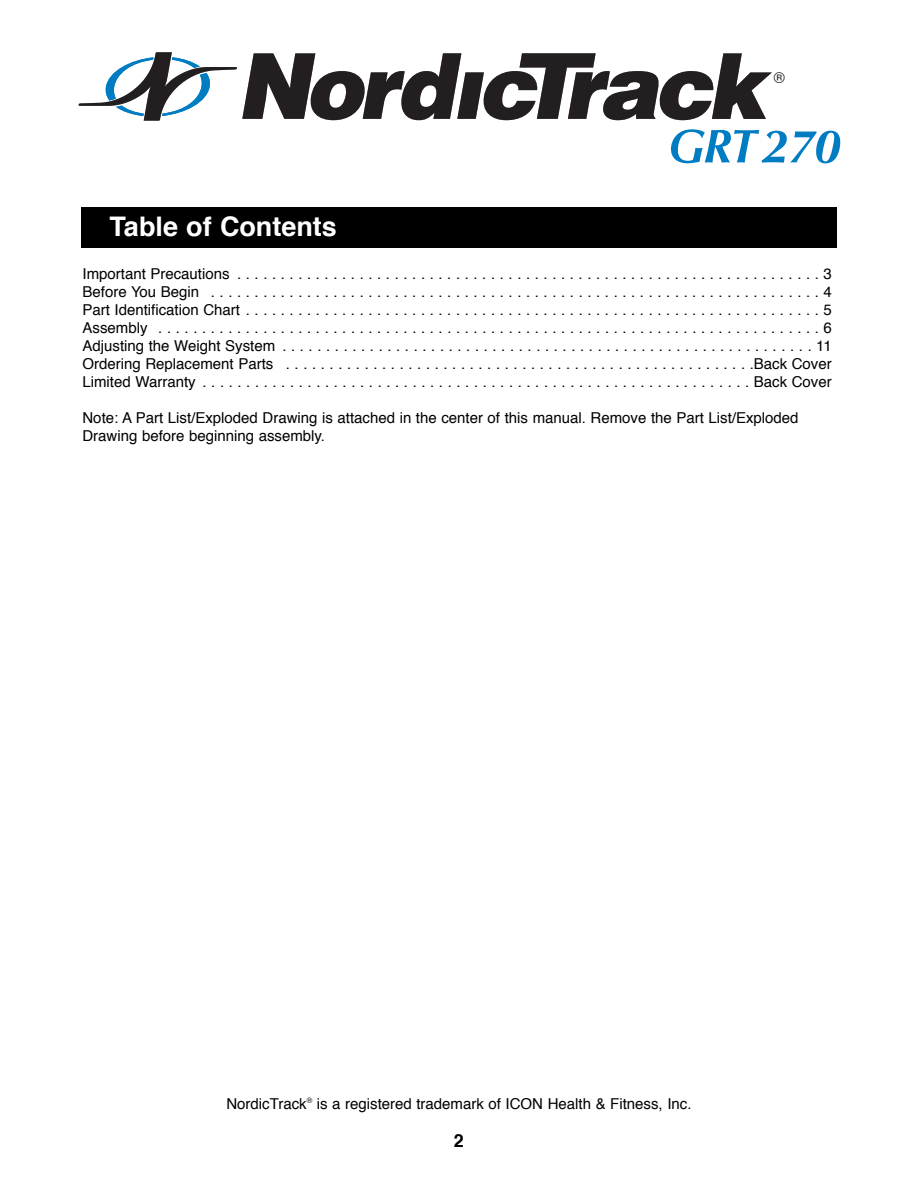
<style>
.page{position:relative;width:918px;height:1188px;background:#fff}
.page>*{position:absolute;margin:0;border:0;box-sizing:border-box;transform-origin:0 0}
.t1{font:700 27px "Helvetica";color:#fff}
.t2{font:700 18px "Helvetica";color:#000}
.t3{font:15px/18px "Helvetica";color:#000;text-align:justify}
.t4{font:15px "Helvetica";color:#231f20}
</style>
<div class="page">
<div style="left:81px;top:207px;width:756px;height:41px;background:#000"></div>
<svg style="left:79px;top:52px;width:693px;height:69px"></svg>
<svg style="left:671px;top:129px;width:169px;height:34px"></svg>
<h1 class="t1" style="left:110px;top:217px;width:229px">Table of Contents</h1>
<p class="t4" style="left:774px;top:72px;width:13px">®</p>
<p class="t3" style="left:82px;top:266px;width:751px">Important Precautions . . . . . . . . . . . . . . . . . . . . . . . . . . . . . . . . . . . . . . . . . . . . . . . . . . . . . . . . . . . . . . . . . . . 3<br>Before You Begin . . . . . . . . . . . . . . . . . . . . . . . . . . . . . . . . . . . . . . . . . . . . . . . . . . . . . . . . . . . . . . . . . . . . . . 4<br>Part Identification Chart . . . . . . . . . . . . . . . . . . . . . . . . . . . . . . . . . . . . . . . . . . . . . . . . . . . . . . . . . . . . . . . . . . 5<br>Assembly . . . . . . . . . . . . . . . . . . . . . . . . . . . . . . . . . . . . . . . . . . . . . . . . . . . . . . . . . . . . . . . . . . . . . . . . . . . . 6<br>Adjusting the Weight System . . . . . . . . . . . . . . . . . . . . . . . . . . . . . . . . . . . . . . . . . . . . . . . . . . . . . . . . . . . . . 11<br>Ordering Replacement Parts . . . . . . . . . . . . . . . . . . . . . . . . . . . . . . . . . . . . . . . . . . . . . . . . . . . . . .Back Cover Limited Warranty . . . . . . . . . . . . . . . . . . . . . . . . . . . . . . . . . . . . . . . . . . . . . . . . . . . . . . . . . . . . . . . Back Cover</p>
<p class="t3" style="left:82px;top:410px;width:718px">Note: A Part List/Exploded Drawing is attached in the center of this manual. Remove the Part List/Exploded<br>Drawing before beginning assembly.</p>
<p class="t3" style="left:226px;top:1096px;width:467px">NordicTrack<sup>®</sup> is a registered trademark of ICON Health &amp; Fitness, Inc.</p>
<p class="t2" style="left:454px;top:1134px;width:12px">2</p>
</div>
